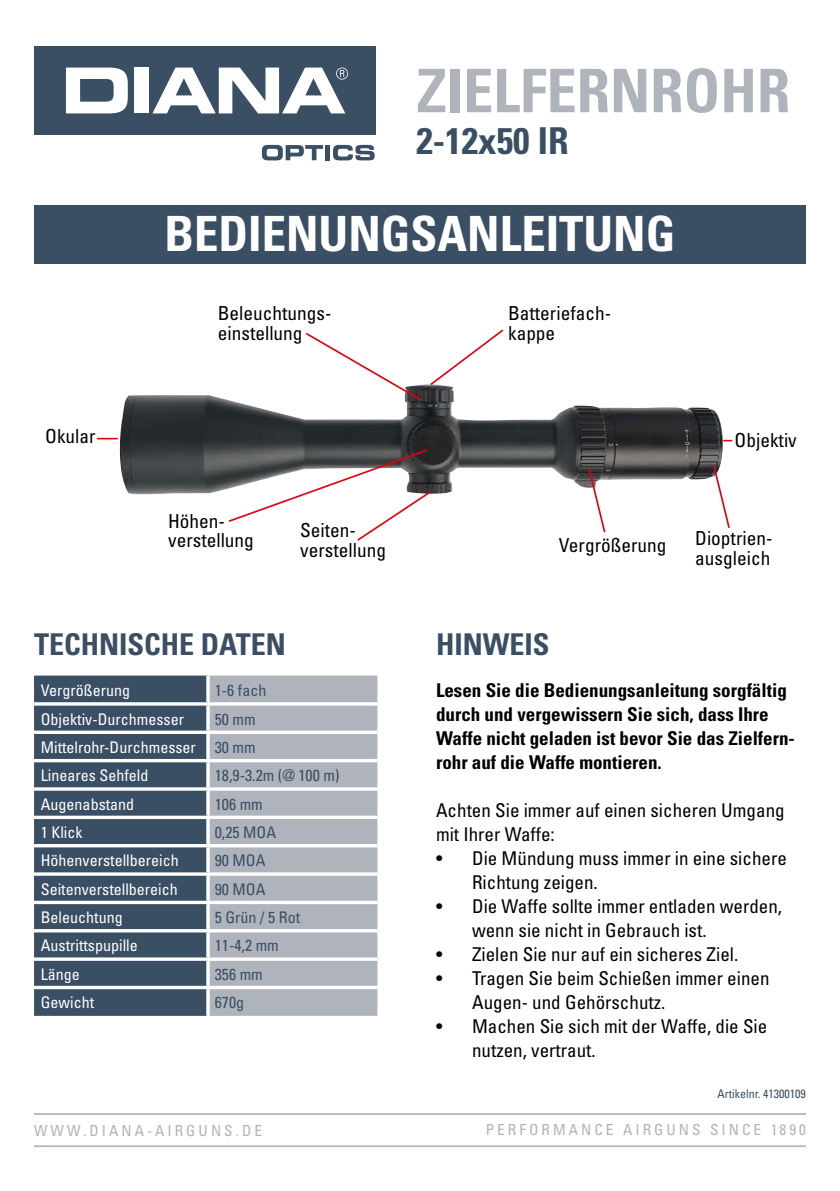
<style>
.page{position:relative;width:840px;height:1191px;background:#fff}
.page>*{position:absolute;margin:0;border:0;box-sizing:border-box;transform-origin:0 0}
.t1{font:700 condensed 60px "Univers LT Std";color:#afb4bc}
.t2{font:700 condensed 48.6px "Univers";color:#fff}
.t3{font:700 condensed 37px "Univers LT Std";color:#3a4e64}
.t4{font:700 condensed 30px "Univers LT Std";color:#3a4e64}
.t5{font:condensed 19.2px/19.2px "Univers";color:#000}
.t6{font:condensed 19px/24px "Univers";color:#000}
.t7{font:700 condensed 19px/24px "Univers";color:#000}
.t8{font:condensed 16px/28.4px "Univers";color:#fff;text-align:justify}
.t9{font:condensed 16px "Univers";color:#3a4e64}
.t10{font:condensed 15.2px "Univers";letter-spacing:.2em;color:#afb4bc}
.t11{font:condensed 12px "Univers";color:#3a4e64}
.s1{color:#3a4e64}
</style>
<div class="page">
<div style="left:34px;top:205px;width:771px;height:59px;background:#3a4e64"></div>
<div style="left:34px;top:46px;width:341px;height:89px;background:#3a4e64"></div>
<div style="left:135px;top:68px;width:14px;height:45px;background:#fff"></div>
<svg style="left:66px;top:68px;width:62px;height:45px"></svg>
<svg style="left:152px;top:68px;width:196px;height:45px"></svg>
<svg style="left:262px;top:145px;width:61px;height:15px"></svg>
<div style="left:325px;top:145px;width:5px;height:15px;background:#3a4e64"></div>
<svg style="left:333px;top:145px;width:41px;height:15px"></svg>
<hr style="left:34px;top:1113px;width:771px;height:1px;background:#afb4bc">
<hr style="left:34px;top:1145px;width:771px;height:2px;background:#afb4bc">
<div style="left:34px;top:675px;width:172px;height:340px;background:#3a4e64"></div>
<svg style="left:209px;top:675px;width:168px;height:340px;background:#b4b8c0"></svg>
<hr style="left:34px;top:702px;width:174px;height:3px;background:#fff">
<hr style="left:208px;top:702px;width:169px;height:3px;background:#fff">
<svg style="left:34px;top:730px;width:174px;height:4px"></svg>
<svg style="left:208px;top:730px;width:169px;height:4px"></svg>
<hr style="left:34px;top:759px;width:174px;height:3px;background:#fff">
<hr style="left:208px;top:759px;width:169px;height:3px;background:#fff">
<hr style="left:34px;top:787px;width:174px;height:3px;background:#fff">
<hr style="left:208px;top:787px;width:169px;height:3px;background:#fff">
<svg style="left:34px;top:815px;width:174px;height:4px"></svg>
<svg style="left:208px;top:815px;width:169px;height:4px"></svg>
<hr style="left:34px;top:844px;width:174px;height:3px;background:#fff">
<hr style="left:208px;top:844px;width:169px;height:3px;background:#fff">
<hr style="left:34px;top:872px;width:174px;height:3px;background:#fff">
<hr style="left:208px;top:872px;width:169px;height:3px;background:#fff">
<svg style="left:34px;top:900px;width:174px;height:4px"></svg>
<svg style="left:208px;top:900px;width:169px;height:4px"></svg>
<hr style="left:34px;top:929px;width:174px;height:3px;background:#fff">
<hr style="left:208px;top:929px;width:169px;height:3px;background:#fff">
<hr style="left:34px;top:957px;width:174px;height:3px;background:#fff">
<hr style="left:208px;top:957px;width:169px;height:3px;background:#fff">
<svg style="left:34px;top:985px;width:174px;height:4px"></svg>
<svg style="left:208px;top:985px;width:169px;height:4px"></svg>
<img style="left:119px;top:395px;width:607px;height:100px">
<svg style="left:227px;top:448px;width:205px;height:93px"></svg>
<svg style="left:304px;top:329px;width:201px;height:73px"></svg>
<svg style="left:711px;top:463px;width:19px;height:65px"></svg>
<svg style="left:587px;top:467px;width:19px;height:66px"></svg>
<svg style="left:97px;top:438px;width:21px;height:1px"></svg>
<h1 class="t1" style="left:416px;top:54px;width:375px">ZIELFERNROHR</h1>
<h3 class="t3" style="left:416px;top:118px;width:154px">2-12x50 IR</h3>
<h2 class="t2" style="left:164px;top:204px;width:512px">BEDIENUNGSANLEITUNG</h2>
<p class="t5" style="left:218px;top:303px;width:115px">Beleuchtungs&shy;einstellung</p>
<p class="t5" style="left:508px;top:303px;width:104px">Batteriefach&shy;kappe</p>
<p class="t5" style="left:45px;top:426px;width:52px">Okular</p>
<p class="t5" style="left:734px;top:430px;width:64px">Objektiv</p>
<p class="t5" style="left:168px;top:511px;width:87px">Höhen&shy;verstellung</p>
<p class="t5" style="left:300px;top:520px;width:87px">Seiten&shy;verstellung</p>
<h3 class="t4" style="left:34px;top:626px;width:253px">TECHNISCHE DATEN</h3>
<p class="t8" style="left:41px;top:676px;width:91px">Vergrößerung</p>
<p class="t9" style="left:215px;top:680px;width:53px">1-6 fach</p>
<p class="t8" style="left:41px;top:704px;width:145px">Objektiv-Durchmesser</p>
<p class="t8" style="left:41px;top:704px;width:216px;text-indent:174px"><span class="s1">50 mm </span>Mittelrohr-Durchmesser <span class="s1">30 mm </span>Lineares Sehfeld</p>
<p class="t9" style="left:215px;top:765px;width:126px">18,9-3.2m (@ 100 m)</p>
<p class="t8" style="left:41px;top:789px;width:95px">Augenabstand</p>
<p class="t9" style="left:215px;top:793px;width:49px">106 mm</p>
<p class="t8" style="left:41px;top:818px;width:43px">1 Klick</p>
<p class="t9" style="left:215px;top:822px;width:63px">0,25 MOA</p>
<p class="t8" style="left:41px;top:846px;width:139px">Höhenverstellbereich</p>
<p class="t9" style="left:215px;top:850px;width:52px">90 MOA</p>
<p class="t8" style="left:41px;top:874px;width:138px">Seitenverstellbereich</p>
<p class="t9" style="left:215px;top:879px;width:52px">90 MOA</p>
<p class="t8" style="left:41px;top:903px;width:83px">Beleuchtung</p>
<p class="t9" style="left:215px;top:907px;width:87px">5 Grün / 5 Rot</p>
<p class="t8" style="left:41px;top:931px;width:98px">Austrittspupille</p>
<p class="t9" style="left:215px;top:935px;width:65px">11-4,2 mm</p>
<p class="t8" style="left:41px;top:959px;width:41px">Länge</p>
<p class="t9" style="left:215px;top:964px;width:49px">356 mm</p>
<p class="t8" style="left:41px;top:988px;width:55px">Gewicht</p>
<p class="t9" style="left:215px;top:992px;width:31px">670g</p>
<p class="t5" style="left:558px;top:535px;width:109px">Vergrößerung</p>
<p class="t5" style="left:694px;top:528px;width:79px">Dioptrien&shy;ausgleich</p>
<h3 class="t4" style="left:436px;top:626px;width:115px">HINWEIS</h3>
<p class="t7" style="left:436px;top:678px;width:360px">Lesen Sie die Bedienungsanleitung sorgfältig durch und vergewissern Sie sich, dass Ihre Waffe nicht geladen ist bevor Sie das Zielfern&shy;rohr auf die Waffe montieren.</p>
<p class="t6" style="left:436px;top:798px;width:350px">Achten Sie immer auf einen sicheren Umgang mit Ihrer Waffe:</p>
<p class="t6" style="left:472px;top:846px;width:316px;text-indent:-36px">• Die Mündung muss immer in eine sichere<br>Richtung zeigen.</p>
<p class="t6" style="left:472px;top:894px;width:311px;text-indent:-36px">• Die Waffe sollte immer entladen werden, wenn sie nicht in Gebrauch ist.</p>
<p class="t6" style="left:436px;top:942px;width:303px">• Zielen Sie nur auf ein sicheres Ziel.</p>
<p class="t6" style="left:472px;top:966px;width:299px;text-indent:-36px">• Tragen Sie beim Schießen immer einen<br>Augen- und Gehörschutz.</p>
<p class="t6" style="left:472px;top:1014px;width:296px;text-indent:-36px">• Machen Sie sich mit der Waffe, die Sie nutzen, vertraut.</p>
<p class="t11" style="left:717px;top:1086px;width:90px">Artikelnr. 41300109</p>
<p class="t10" style="left:34px;top:1121px;width:229px">WWW.DIANA-AIRGUNS.DE</p>
<p class="t10" style="left:485px;top:1120px;width:321px">PERFORMANCE AIRGUNS SINCE 1890</p>
</div>
